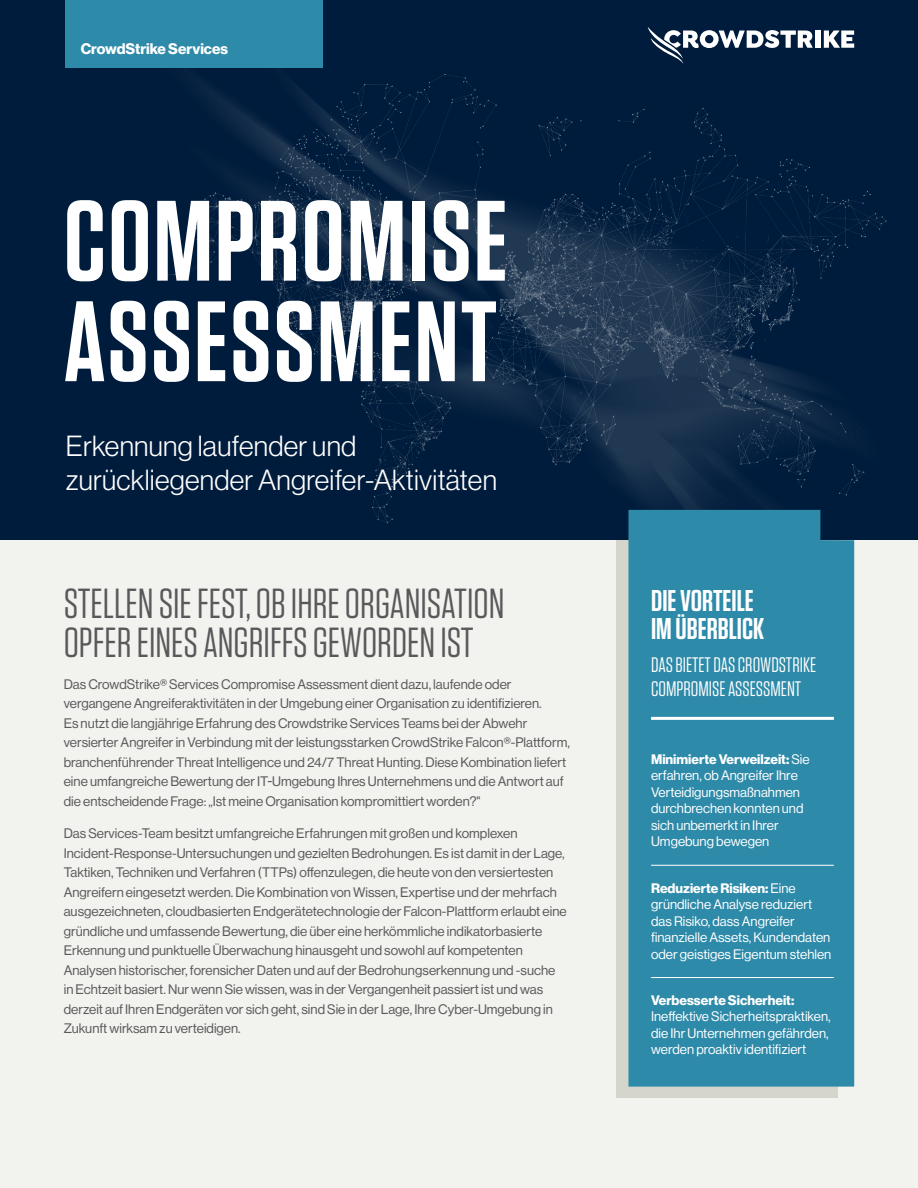
<style>
.page{position:relative;width:918px;height:1188px;background:#f2f2ee}
.page>*{position:absolute;margin:0;border:0;box-sizing:border-box;transform-origin:0 0}
.t1{font:600 114px/100.5px "Tungsten";letter-spacing:.02em;color:#fff}
.t2{font:42px/39px "Tungsten";color:#58595b}
.t3{font:600 30px/28.5px "Tungsten";color:#fff}
.t4{font:300 28.5px/34.5px "Haas Grot Disp 45";letter-spacing:.01em;color:#fff}
.t5{font:21px/24px "Tungsten";color:#fff}
.t6{font:700 15px "Haas Grot Disp 75";color:#fff}
.t7{font:13.5px/19.5px "Haas Grot Disp 55 Roman";color:#58595b}
.t8{font:13.5px/16.5px "Haas Grot Disp 55 Roman";color:#fff}
.t9{font:700 13.5px "Haas Grot Disp 75";color:#fff}
.s1{font-family:"Haas Grot Disp 55 Roman";font-weight:400}
</style>
<div class="page">
<div style="left:0;top:0;width:918px;height:540px;background:#001c3c"></div>
<img style="left:164px;top:27px;width:723px;height:496px">
<div style="left:617px;top:540px;width:221px;height:557px;background:#d6d5cb"></div>
<div style="left:65px;top:0;width:258px;height:68px;background:#2e8aa9"></div>
<div style="left:628px;top:510px;width:226px;height:577px;background:#2e8aa9"></div>
<hr style="left:651px;top:717px;width:183px;height:3px;background:#fff">
<hr style="left:651px;top:865px;width:183px;height:1px;background:#fff">
<hr style="left:651px;top:977px;width:183px;height:1px;background:#fff">
<div style="left:815px;top:31px;width:6px;height:17px;background:#fff"></div>
<svg style="left:824px;top:31px;width:30px;height:17px"></svg>
<svg style="left:648px;top:27px;width:165px;height:37px"></svg>
<p class="t6" style="left:81px;top:39px;width:149px">CrowdStrike Services</p>
<h1 class="t1" style="left:64px;top:193px;width:445px">COMPROMISE<br>ASSESSMENT</h1>
<h3 class="t4" style="left:66px;top:429px;width:433px">Erkennung laufender und zurückliegender Angreifer-Aktivitäten</h3>
<h2 class="t2" style="left:64px;top:584px;width:442px">STELLEN SIE FEST, OB IHRE ORGANISATION<br>OPFER EINES ANGRIFFS GEWORDEN IST</h2>
<p class="t7" style="left:64px;top:675px;width:508px">Das CrowdStrike® Services Compromise Assessment dient dazu, laufende oder vergangene Angreiferaktivitäten in der Umgebung einer Organisation zu identifizieren.<br>Es nutzt die langjährige Erfahrung des Crowdstrike Services Teams bei der Abwehr versierter Angreifer in Verbindung mit der leistungsstarken CrowdStrike Falcon®-Plattform, branchenführender Threat Intelligence und 24/7 Threat Hunting. Diese Kombination liefert eine umfangreiche Bewertung der IT-Umgebung Ihres Unternehmens und die Antwort auf die entscheidende Frage: „Ist meine Organisation kompromittiert worden?"</p>
<p class="t7" style="left:64px;top:824px;width:504px">Das Services-Team besitzt umfangreiche Erfahrungen mit großen und komplexen Incident-Response-Untersuchungen und gezielten Bedrohungen. Es ist damit in der Lage, Taktiken, Techniken und Verfahren (TTPs) offenzulegen, die heute von den versiertesten Angreifern eingesetzt werden. Die Kombination von Wissen, Expertise und der mehrfach ausgezeichneten, cloudbasierten Endgerätetechnologie der Falcon-Plattform erlaubt eine gründliche und umfassende Bewertung, die über eine herkömmliche indikatorbasierte Erkennung und punktuelle Überwachung hinausgeht und sowohl auf kompetenten Analysen historischer, forensicher Daten und auf der Bedrohungserkennung und -suche in Echtzeit basiert. Nur wenn Sie wissen, was in der Vergangenheit passiert ist und was derzeit auf Ihren Endgeräten vor sich geht, sind Sie in der Lage, Ihre Cyber-Umgebung in Zukunft wirksam zu verteidigen.</p>
<h3 class="t3" style="left:651px;top:587px;width:115px">DIE VORTEILE<br>IM ÜBERBLICK</h3>
<h3 class="t5" style="left:651px;top:653px;width:167px">DAS BIETET DAS CROWDSTRIKE<br>COMPROMISE ASSESSMENT</h3>
<p class="t9" style="left:651px;top:751px;width:160px">Minimierte Verweilzeit: <span class="s1">Sie</span></p>
<p class="t8" style="left:651px;top:767px;width:154px">erfahren, ob Angreifer Ihre<br>Verteidigungsmaßnahmen durchbrechen konnten und sich unbemerkt in Ihrer<br>Umgebung bewegen</p>
<p class="t9" style="left:651px;top:880px;width:146px">Reduzierte Risiken: <span class="s1">Eine</span></p>
<p class="t8" style="left:651px;top:896px;width:182px">gründliche Analyse reduziert das Risiko, dass Angreifer finanzielle Assets, Kundendaten oder geistiges Eigentum stehlen</p>
<p class="t9" style="left:651px;top:992px;width:145px">Verbesserte Sicherheit:</p>
<p class="t8" style="left:651px;top:1008px;width:181px">Ineffektive Sicherheitspraktiken, die Ihr Unternehmen gefährden, werden proaktiv identifiziert</p>
</div>
